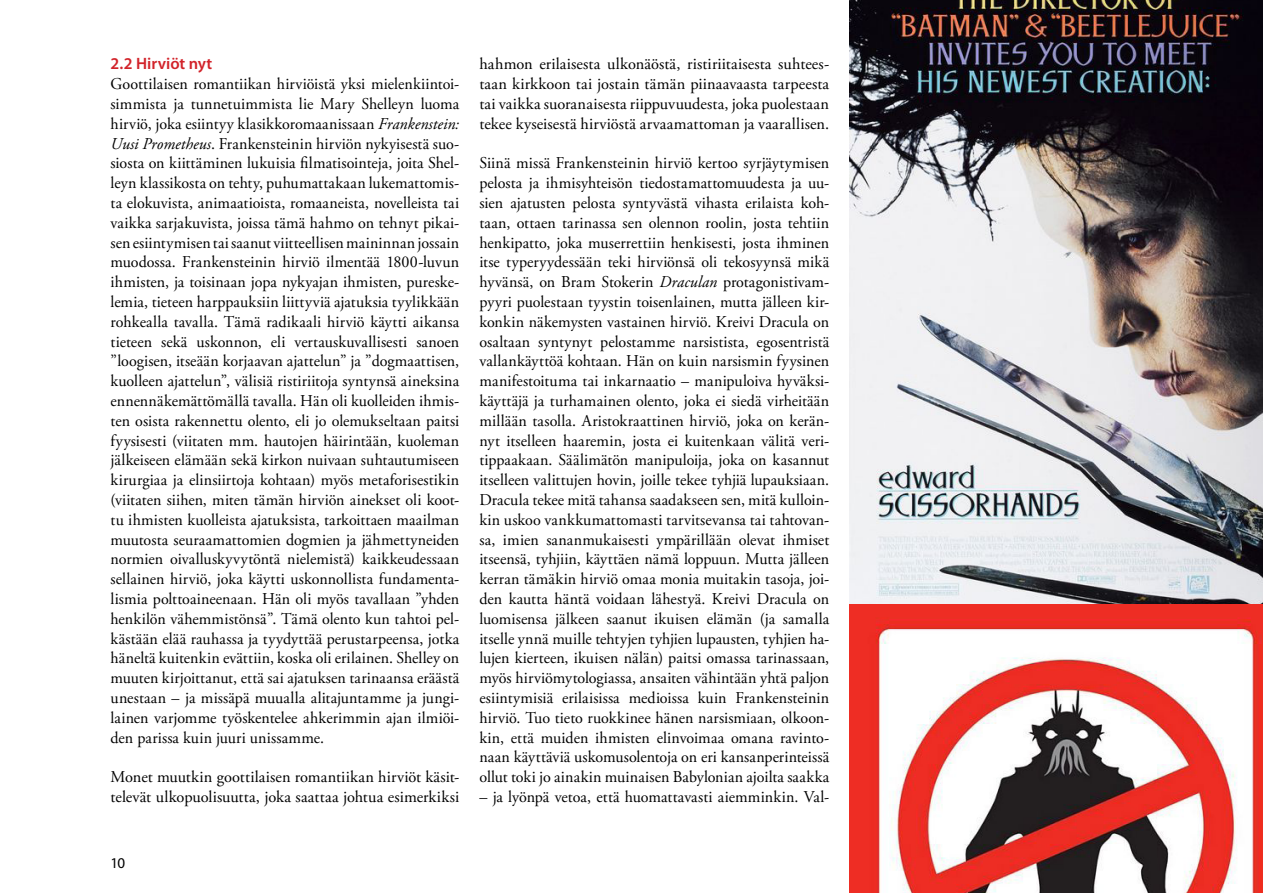
<style>
.page{position:relative;width:1263px;height:893px;background:#fff}
.page>*{position:absolute;margin:0;border:0;box-sizing:border-box;transform-origin:0 0}
.t1{font:16.5px/19.8px "Adobe Garamond Pro";letter-spacing:.005em;color:#000;text-align:justify}
.t2{font:600 16.5px "Myriad Pro";color:#d2232a}
.t3{font:15px "Myriad Pro";color:#000}
.s1{font-style:italic}
</style>
<div class="page">
<img style="left:849px;top:0;width:414px;height:605px">
<img style="left:849px;top:605px;width:414px;height:288px">
<p class="t2" style="left:111px;top:53px;width:103px">2.2 Hirviöt nyt</p>
<p class="t1" style="left:111px;top:75px;width:350px">Goottilaisen romantiikan hirviöistä yksi mielenkiintoi&shy;simmista ja tunnetuimmista lie Mary Shelleyn luoma hirviö, joka esiintyy klasikkoromaanissaan <span class="s1">Frankenstein:<br>Uusi Prometheus</span>. Frankensteinin hirviön nykyisestä suo&shy;siosta on kiittäminen lukuisia filmatisointeja, joita Shel&shy;leyn klassikosta on tehty, puhumattakaan lukemattomis&shy;ta elokuvista, animaatioista, romaaneista, novelleista tai vaikka sarjakuvista, joissa tämä hahmo on tehnyt pikai&shy;sen esiintymisen tai saanut viitteellisen maininnan jossain muodossa. Frankensteinin hirviö ilmentää 1800-luvun ihmisten, ja toisinaan jopa nykyajan ihmisten, pureske&shy;lemia, tieteen harppauksiin liittyviä ajatuksia tyylikkään rohkealla tavalla. Tämä radikaali hirviö käytti aikansa tieteen sekä uskonnon, eli vertauskuvallisesti sanoen ”loogisen, itseään korjaavan ajattelun” ja ”dogmaattisen, kuolleen ajattelun”, välisiä ristiriitoja syntynsä aineksina ennennäkemättömällä tavalla. Hän oli kuolleiden ihmis&shy;ten osista rakennettu olento, eli jo olemukseltaan paitsi fyysisesti (viitaten mm. hautojen häirintään, kuoleman jälkeiseen elämään sekä kirkon nuivaan suhtautumiseen kirurgiaa ja elinsiirtoja kohtaan) myös metaforisestikin (viitaten siihen, miten tämän hirviön ainekset oli koot&shy;tu ihmisten kuolleista ajatuksista, tarkoittaen maailman muutosta seuraamattomien dogmien ja jähmettyneiden normien oivalluskyvytöntä nielemistä) kaikkeudessaan sellainen hirviö, joka käytti uskonnollista fundamenta&shy;lismia polttoaineenaan. Hän oli myös tavallaan ”yhden henkilön vähemmistönsä”. Tämä olento kun tahtoi pel&shy;kästään elää rauhassa ja tyydyttää perustarpeensa, jotka häneltä kuitenkin evättiin, koska oli erilainen. Shelley on muuten kirjoittanut, että sai ajatuksen tarinaansa eräästä unestaan – ja missäpä muualla alitajuntamme ja jungi&shy;lainen varjomme työskentelee ahkerimmin ajan ilmiöi&shy;den parissa kuin juuri unissamme.</p>
<p class="t1" style="left:111px;top:768px;width:350px">Monet muutkin goottilaisen romantiikan hirviöt käsit&shy;televät ulkopuolisuutta, joka saattaa johtua esimerkiksi</p>
<p class="t1" style="left:479px;top:55px;width:351px">hahmon erilaisesta ulkonäöstä, ristiriitaisesta suhtees&shy;taan kirkkoon tai jostain tämän piinaavaasta tarpeesta tai vaikka suoranaisesta riippuvuudesta, joka puolestaan tekee kyseisestä hirviöstä arvaamattoman ja vaarallisen.</p>
<p class="t1" style="left:479px;top:154px;width:351px">Siinä missä Frankensteinin hirviö kertoo syrjäytymisen pelosta ja ihmisyhteisön tiedostamattomuudesta ja uu&shy;sien ajatusten pelosta syntyvästä vihasta erilaista koh&shy;taan, ottaen tarinassa sen olennon roolin, josta tehtiin henkipatto, joka muserrettiin henkisesti, josta ihminen itse typeryydessään teki hirviönsä oli tekosyynsä mikä hyvänsä, on Bram Stokerin <span class="s1">Draculan</span> protagonistivam&shy;pyyri puolestaan tyystin toisenlainen, mutta jälleen kir&shy;konkin näkemysten vastainen hirviö. Kreivi Dracula on osaltaan syntynyt pelostamme narsistista, egosentristä vallankäyttöä kohtaan. Hän on kuin narsismin fyysinen manifestoituma tai inkarnaatio – manipuloiva hyväksi&shy;käyttäjä ja turhamainen olento, joka ei siedä virheitään millään tasolla. Aristokraattinen hirviö, joka on kerän&shy;nyt itselleen haaremin, josta ei kuitenkaan välitä veri&shy;tippaakaan. Säälimätön manipuloija, joka on kasannut itselleen valittujen hovin, joille tekee tyhjiä lupauksiaan.<br>Dracula tekee mitä tahansa saadakseen sen, mitä kulloin&shy;kin uskoo vankkumattomasti tarvitsevansa tai tahtovan&shy;sa, imien sananmukaisesti ympärillään olevat ihmiset itseensä, tyhjiin, käyttäen nämä loppuun. Mutta jälleen kerran tämäkin hirviö omaa monia muitakin tasoja, joi&shy;den kautta häntä voidaan lähestyä. Kreivi Dracula on luomisensa jälkeen saanut ikuisen elämän (ja samalla itselle ynnä muille tehtyjen tyhjien lupausten, tyhjien ha&shy;lujen kierteen, ikuisen nälän) paitsi omassa tarinassaan, myös hirviömytologiassa, ansaiten vähintään yhtä paljon esiintymisiä erilaisissa medioissa kuin Frankensteinin hirviö. Tuo tieto ruokkinee hänen narsismiaan, olkoon&shy;kin, että muiden ihmisten elinvoimaa omana ravinto&shy;naan käyttäviä uskomusolentoja on eri kansanperinteissä ollut toki jo ainakin muinaisen Babylonian ajoilta saakka</p>
<p class="t1" style="left:479px;top:787px;width:351px">– ja lyönpä vetoa, että huomattavasti aiemminkin. Val-</p>
<p class="t3" style="left:111px;top:854px;width:16px">10</p>
</div>
